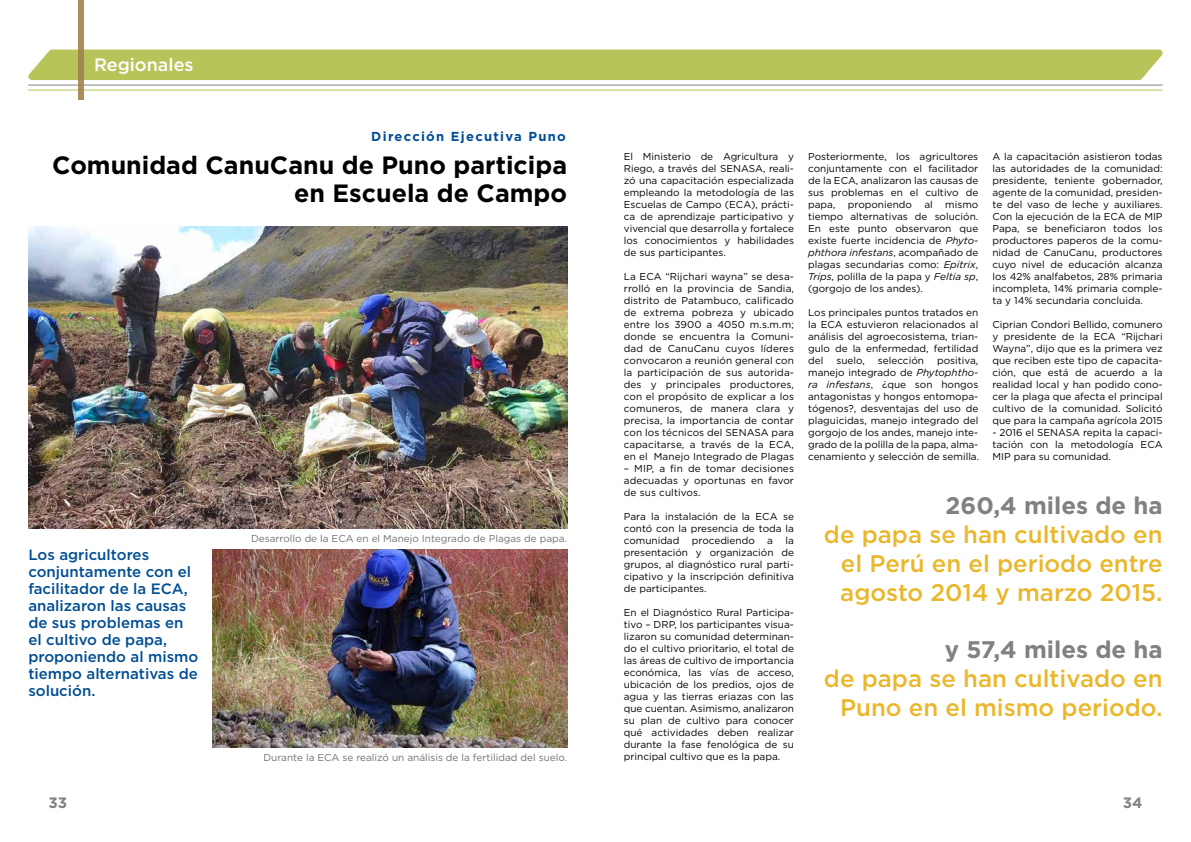
<style>
.page{position:relative;width:1191px;height:842px;background:#fff}
.page>*{position:absolute;margin:0;border:0;box-sizing:border-box;transform-origin:0 0}
.t1{font:700 25px/28px "Gotham";color:#000;text-align:right}
.t2{font:500 24px/28.8px "Gotham";color:#eab72c;text-align:justify}
.t3{font:700 24px "Gotham";color:#818181}
.t4{font:500 18px "Gotham";color:#fff}
.t5{font:500 15px/17px "Gotham";color:#004d93}
.t6{font:700 15px "Gotham";color:#818181}
.t7{font:700 13px "Gotham";letter-spacing:.1em;color:#004d97}
.t8{font:10px/12px "Gotham";color:#000;text-align:justify}
.t9{font:10px "Gotham";color:#717176}
.s1{font-style:italic}
</style>
<div class="page">
<hr style="left:28px;top:85px;width:1134px;height:1px;background:#818181">
<hr style="left:28px;top:90px;width:1134px;height:1px;background:#b8c459">
<div style="left:28px;top:50px;width:1134px;height:30px;background:#b8c459"></div>
<svg style="left:78px;top:0;width:6px;height:99px"></svg>
<img style="left:28px;top:226px;width:539px;height:302px">
<img style="left:213px;top:549px;width:354px;height:199px">
<h3 class="t4" style="left:94px;top:53px;width:101px">Regionales</h3>
<h3 class="t7" style="left:371px;top:128px;width:196px">Dirección Ejecutiva Puno</h3>
<h1 class="t1" style="left:52px;top:151px;width:516px">Comunidad CanuCanu de Puno participa en Escuela de Campo</h1>
<h3 class="t5" style="left:28px;top:546px;width:171px">Los agricultores conjuntamente con el facilitador de la ECA, analizaron las causas de sus problemas en el cultivo de papa, proponiendo al mismo tiempo alternativas de solución.</h3>
<p class="t9" style="left:251px;top:532px;width:317px">Desarrollo de la ECA en el Manejo Integrado de Plagas de papa.</p>
<p class="t9" style="left:263px;top:751px;width:305px">Durante la ECA se realizó un análisis de la fertilidad del suelo.</p>
<p class="t8" style="left:624px;top:150px;width:172px">El Ministerio de Agricultura y Riego, a través del SENASA, reali&shy;zó una capacitación especializada empleando la metodología de las Escuelas de Campo (ECA), prácti&shy;ca de aprendizaje participativo y vivencial que desarrolla y fortalece los conocimientos y habilidades de sus participantes.</p>
<p class="t8" style="left:624px;top:270px;width:172px">La ECA “Rijchari wayna” se desa&shy;rrolló en la provincia de Sandia, distrito de Patambuco, calificado de extrema pobreza y ubicado entre los 3900 a 4050 m.s.m.m; donde se encuentra la Comuni&shy;dad de CanuCanu cuyos líderes convocaron a reunión general con la participación de sus autorida&shy;des y principales productores, con el propósito de explicar a los comuneros, de manera clara y precisa, la importancia de contar con los técnicos del SENASA para capacitarse, a través de la ECA, en el Manejo Integrado de Plagas</p>
<p class="t8" style="left:624px;top:462px;width:172px">– MIP, a fin de tomar decisiones adecuadas y oportunas en favor de sus cultivos.</p>
<p class="t8" style="left:624px;top:510px;width:172px">Para la instalación de la ECA se contó con la presencia de toda la comunidad procediendo a la presentación y organización de grupos, al diagnóstico rural parti&shy;cipativo y la inscripción definitiva de participantes.</p>
<p class="t8" style="left:624px;top:606px;width:172px">En el Diagnóstico Rural Participa&shy;tivo – DRP, los participantes visua&shy;lizaron su comunidad determinan&shy;do el cultivo prioritario, el total de las áreas de cultivo de importancia económica, las vías de acceso, ubicación de los predios, ojos de agua y las tierras eriazas con las que cuentan. Asimismo, analizaron su plan de cultivo para conocer qué actividades deben realizar durante la fase fenológica de su principal cultivo que es la papa.</p>
<p class="t8" style="left:992px;top:150px;width:172px">A la capacitación asistieron todas las autoridades de la comunidad: presidente, teniente gobernador, agente de la comunidad, presiden&shy;te del vaso de leche y auxiliares.<br>Con la ejecución de la ECA de MIP Papa, se beneficiaron todos los productores paperos de la comu&shy;nidad de CanuCanu, productores cuyo nivel de educación alcanza los 42% analfabetos, 28% primaria incompleta, 14% primaria comple&shy;ta y 14% secundaria concluida.</p>
<p class="t8" style="left:992px;top:318px;width:172px">Ciprian Condori Bellido, comunero y presidente de la ECA “Rijchari Wayna”, dijo que es la primera vez que reciben este tipo de capacita&shy;ción, que está de acuerdo a la realidad local y han podido cono&shy;cer la plaga que afecta el principal cultivo de la comunidad. Solicitó que para la campaña agrícola 2015</p>
<p class="t8" style="left:992px;top:426px;width:172px">- 2016 el SENASA repita la capaci&shy;tación con la metodología ECA MIP para su comunidad.</p>
<h2 class="t3" style="left:945px;top:490px;width:219px">260,4 miles de ha</h2>
<h2 class="t2" style="left:840px;top:520px;width:324px;text-indent:-16px">de papa se han cultivado en el Perú en el periodo entre agosto 2014 y marzo 2015.</h2>
<h2 class="t3" style="left:945px;top:634px;width:219px">y 57,4 miles de ha</h2>
<h2 class="t2" style="left:824px;top:664px;width:340px;text-align:right">de papa se han cultivado en<br>Puno en el mismo periodo.</h2>
<p class="t8" style="left:808px;top:150px;width:172px">Posteriormente, los agricultores conjuntamente con el facilitador de la ECA, analizaron las causas de sus problemas en el cultivo de papa, proponiendo al mismo tiempo alternativas de solución.<br>En este punto observaron que existe fuerte incidencia de <span class="s1">Phyto&shy;phthora infestans</span>, acompañado de plagas secundarias como: <span class="s1">Epitrix</span>, <span class="s1">Trips</span>, polilla de la papa y <span class="s1">Feltia sp</span>, (gorgojo de los andes).</p>
<p class="t8" style="left:808px;top:306px;width:172px">Los principales puntos tratados en la ECA estuvieron relacionados al análisis del agroecosistema, trian&shy;gulo de la enfermedad, fertilidad del</p>
<p class="t8" style="left:836px;top:354px;width:30px">suelo,</p>
<p class="t8" style="left:878px;top:354px;width:47px">selección</p>
<p class="t8" style="left:808px;top:354px;width:172px;text-indent:129px">positiva, manejo integrado de <span class="s1">Phytophtho&shy;ra infestans</span>, ¿que son hongos antagonistas y hongos entomopa&shy;tógenos?, desventajas del uso de plaguicidas, manejo integrado del gorgojo de los andes, manejo inte&shy;grado de la polilla de la papa, alma&shy;cenamiento y selección de semilla.</p>
<h3 class="t6" style="left:48px;top:792px;width:20px">33</h3>
<h3 class="t6" style="left:1123px;top:792px;width:21px">34</h3>
</div>
